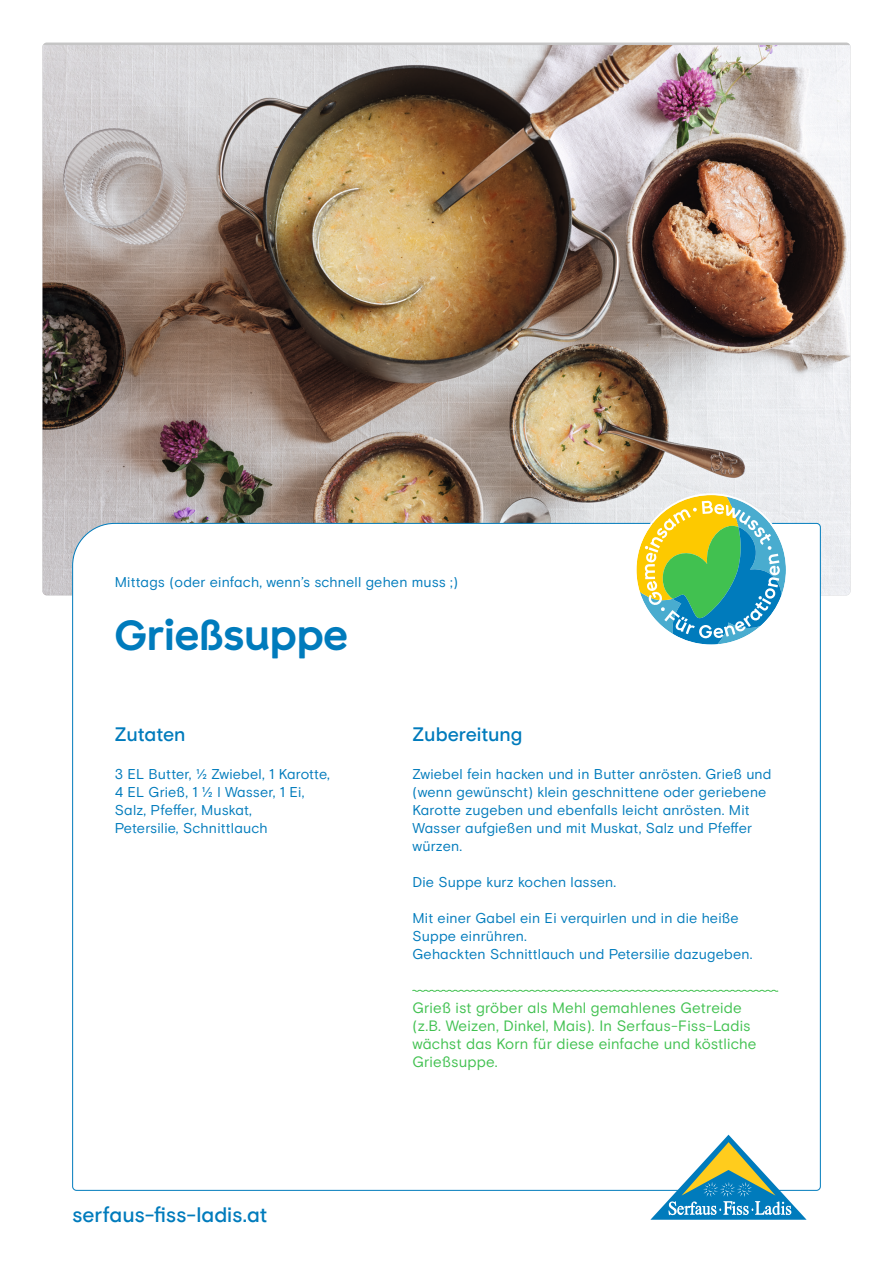
<style>
.page{position:relative;width:893px;height:1263px;background:#fff}
.page>*{position:absolute;margin:0;border:0;box-sizing:border-box;transform-origin:0 0}
.t1{font:42px "SFL Headline";color:#007bbc}
.t2{font:500 21px "Basis Grotesque Pro";letter-spacing:-.005em;color:#007bbc}
.t3{font:500 19.5px "Basis Grotesque Pro";color:#007bbc}
.c1_störer{font:15px/18px "Basis Grotesque Pro";letter-spacing:.01em;color:#41c150}
.c1{font:14.25px/18px "Basis Grotesque Pro";letter-spacing:.015em;color:#007bbc}
</style>
<div class="page">
<img style="left:43px;top:45px;width:807px;height:550px">
<svg style="left:72px;top:523px;width:749px;height:668px"></svg>
<svg style="left:650px;top:1135px;width:157px;height:85px"></svg>
<svg style="left:636px;top:495px;width:150px;height:149px"></svg>
<svg style="left:412px;top:989px;width:367px;height:3px"></svg>
<p class="c1" style="left:115px;top:574px;width:345px">Mittags (oder einfach, wenn’s schnell gehen muss ;)</p>
<p class="t1" style="left:115px;top:612px;width:235px">Grießsuppe</p>
<p class="t3" style="left:115px;top:723px;width:72px">Zutaten</p>
<p class="c1" style="left:115px;top:765px;width:217px">3 EL Butter, ½ Zwiebel, 1 Karotte,<br>4 EL Grieß, 1 ½ l Wasser, 1 Ei,<br>Salz, Pfeffer, Muskat,<br>Petersilie, Schnittlauch</p>
<h2 class="t2" style="left:72px;top:1202px;width:197px">serfaus-fiss-ladis.at</h2>
<p class="t3" style="left:412px;top:723px;width:111px">Zubereitung</p>
<p class="c1" style="left:412px;top:765px;width:360px">Zwiebel fein hacken und in Butter anrösten. Grieß und (wenn gewünscht) klein geschnittene oder geriebene Karotte zugeben und ebenfalls leicht anrösten. Mit Wasser aufgießen und mit Muskat, Salz und Pfeffer würzen.</p>
<p class="c1" style="left:412px;top:873px;width:205px">Die Suppe kurz kochen lassen.</p>
<p class="c1" style="left:412px;top:909px;width:342px">Mit einer Gabel ein Ei verquirlen und in die heiße<br>Suppe einrühren.<br>Gehackten Schnittlauch und Petersilie dazugeben.</p>
<p class="c1_störer" style="left:412px;top:999px;width:346px">Grieß ist gröber als Mehl gemahlenes Getreide (z.B. Weizen, Dinkel, Mais). In Serfaus-Fiss-Ladis wächst das Korn für diese einfache und köstliche Grießsuppe.</p>
</div>
